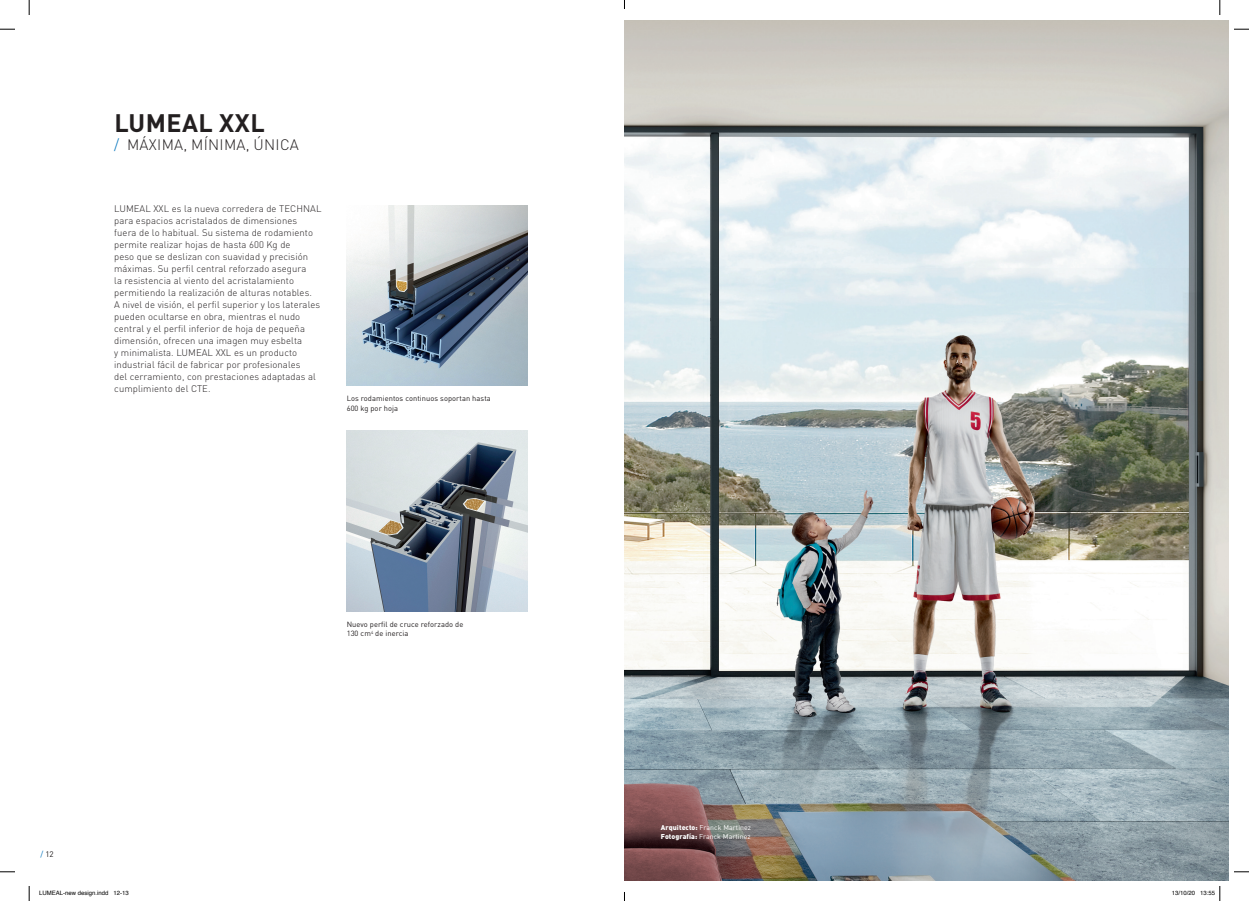
<style>
.page{position:relative;width:1249px;height:901px;background:#fff}
.page>*{position:absolute;margin:0;border:0;box-sizing:border-box;transform-origin:0 0}
.t1{font:700 25px "DIN Pro";letter-spacing:.02em;color:#231f20}
.t2{font:300 15px "DIN Pro";letter-spacing:.02em;color:#231f20}
.t3{font:300 9.5px/12px "DIN Pro";letter-spacing:.01em;color:#231f20}
.t4{font:8px "DIN Pro";color:#231f20}
.t5{font:7.5px/9.6px "DIN Pro";letter-spacing:.01em;color:#231f20}
.t6{font:7px/9px "DIN Pro";letter-spacing:.01em;color:#fff}
.t7{font:6px "Helvetica";color:#000}
.s1{color:#0073bc}
.s2{font-family:"DIN";font-weight:900}
</style>
<div class="page">
<img style="left:624px;top:21px;width:604px;height:859px">
<img style="left:347px;top:205px;width:180px;height:181px">
<img style="left:347px;top:430px;width:180px;height:181px">
<svg style="left:0;top:29px;width:15px;height:1px"></svg>
<svg style="left:1234px;top:29px;width:15px;height:1px"></svg>
<svg style="left:0;top:871px;width:15px;height:1px"></svg>
<svg style="left:1234px;top:871px;width:15px;height:1px"></svg>
<svg style="left:29px;top:0;width:1px;height:15px"></svg>
<svg style="left:29px;top:886px;width:1px;height:14px"></svg>
<svg style="left:1219px;top:0;width:2px;height:15px"></svg>
<svg style="left:1219px;top:886px;width:2px;height:14px"></svg>
<h1 class="t1" style="left:114px;top:102px;width:152px">LUMEAL XXL</h1>
<h2 class="t2" style="left:114px;top:133px;width:186px"><span class="s1">/</span> MÁXIMA, MÍNIMA, ÚNICA</h2>
<p class="t3" style="left:114px;top:201px;width:209px">LUMEAL XXL es la nueva corredera de TECHNAL para espacios acristalados de dimensiones fuera de lo habitual. Su sistema de rodamiento permite realizar hojas de hasta 600 Kg de<br>peso que se deslizan con suavidad y precisión máximas. Su perfil central reforzado asegura<br>la resistencia al viento del acristalamiento permitiendo la realización de alturas notables.<br>A nivel de visión, el perfil superior y los laterales pueden ocultarse en obra, mientras el nudo central y el perfil inferior de hoja de pequeña dimensión, ofrecen una imagen muy esbelta<br>y minimalista. LUMEAL XXL es un producto industrial fácil de fabricar por profesionales<br>del cerramiento, con prestaciones adaptadas al cumplimiento del CTE.</p>
<p class="t5" style="left:347px;top:393px;width:146px">Los rodamientos continuos soportan hasta<br>600 kg por hoja</p>
<p class="t5" style="left:347px;top:618px;width:118px">Nuevo perfil de cruce reforzado de<br>130 cm<sup>4</sup> de inercia</p>
<p class="t4" style="left:41px;top:847px;width:15px"><span class="s1">/</span> 12</p>
<p class="t6" style="left:661px;top:822px;width:92px"><span class="s2">Arquitecto:</span> Franck Martinez<br><span class="s2">Fotografía:</span> Franck Martinez</p>
<p class="t7" style="left:39px;top:888px;width:91px">LUMEAL-new design.indd 12-13</p>
<p class="t7" style="left:1172px;top:888px;width:45px">13/10/20 13:55</p>
</div>
